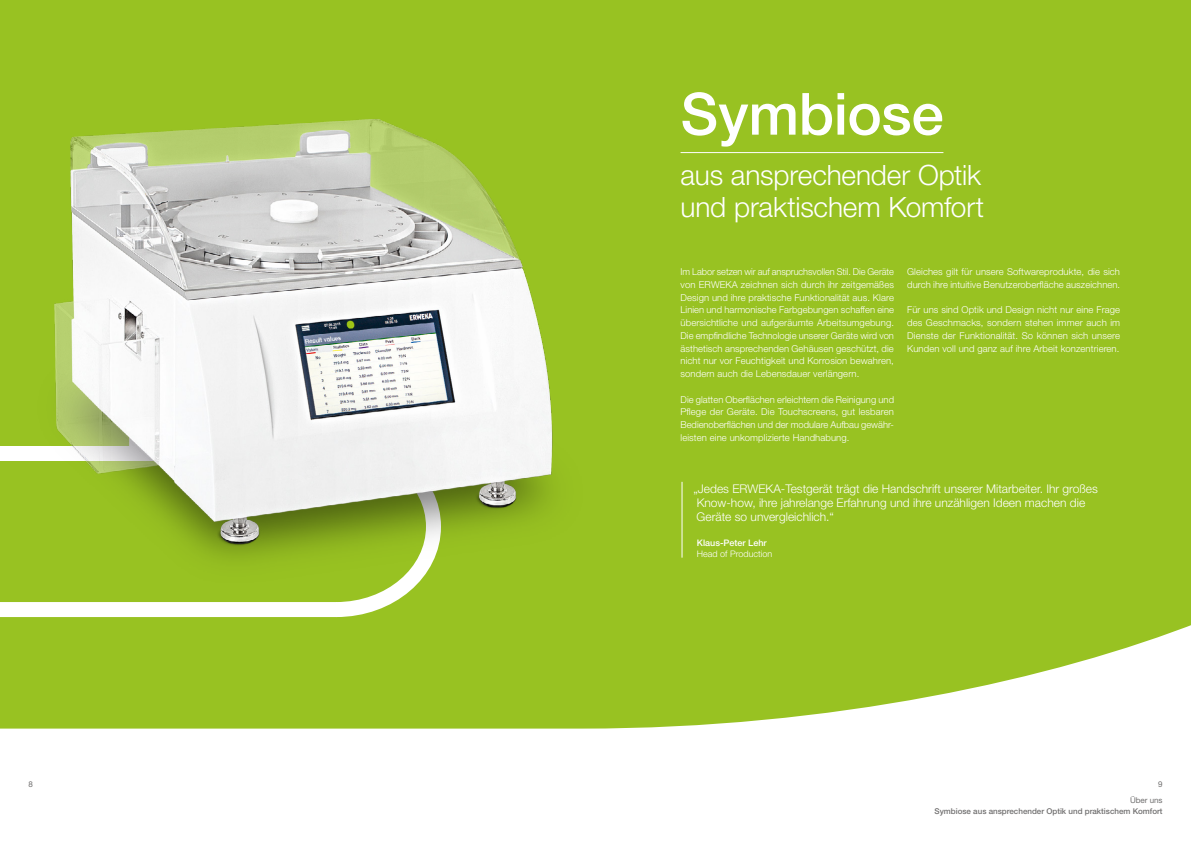
<style>
.page{position:relative;width:1191px;height:842px;background:#fff}
.page>*{position:absolute;margin:0;border:0;box-sizing:border-box;transform-origin:0 0}
.t1{font:500 58.2px "Helvetica Neue LT Std";letter-spacing:-.005em;color:#fff}
.t2{font:300 28px/32px "Helvetica Neue LT Std";letter-spacing:-.005em;color:#fff}
.t3{font:300 12px/14px "Helvetica Neue LT Std";color:#fff}
.t4{font:300 9.5px/12.8px "Helvetica Neue LT Std";letter-spacing:.01em;color:#fff;text-align:justify}
.t5{font:300 9px "Helvetica Neue LT Std";color:#fff}
.t6{font:500 9px "Helvetica Neue LT Std";color:#fff}
.t7{font:500 8px "Helvetica Neue LT Std";color:#706f6f}
.t8{font:8px/15.8px "Helvetica Neue LT Std";color:#706f6f;text-align:right}
</style>
<div class="page">
<div style="left:0;top:0;width:1191px;height:729px;background:#98c222"></div>
<svg style="left:321px;top:584px;width:127px;height:40px"></svg>
<div style="left:0;top:602px;width:337px;height:15px;background:#fff"></div>
<div style="left:0;top:446px;width:278px;height:15px;background:#fff"></div>
<hr style="left:681px;top:482px;width:1px;height:76px;background:#fff">
<img style="left:22px;top:103px;width:587px;height:481px">
<hr style="left:680px;top:152px;width:263px;height:1px;background:#fff">
<p class="t8" style="left:28px;top:776px;width:6px">8</p>
<h1 class="t1" style="left:680px;top:79px;width:265px">Symbiose</h1>
<h2 class="t2" style="left:680px;top:159px;width:305px">aus ansprechender Optik und praktischem Komfort</h2>
<p class="t4" style="left:680px;top:265px;width:215px">Im Labor setzen wir auf anspruchsvollen Stil. Die Geräte von ERWEKA zeichnen sich durch ihr zeitgemäßes Design und ihre praktische Funktionalität aus. Klare Linien und harmonische Farbgebungen schaffen eine übersichtliche und aufgeräumte Arbeitsumgebung.<br>Die empfindliche Technologie unserer Geräte wird von ästhetisch ansprechenden Gehäusen geschützt, die nicht nur vor Feuchtigkeit und Korrosion bewahren, sondern auch die Lebensdauer verlängern.</p>
<p class="t4" style="left:680px;top:393px;width:215px">Die glatten Oberflächen erleichtern die Reinigung und Pflege der Geräte. Die Touchscreens, gut lesbaren Bedienoberflächen und der modulare Aufbau gewähr&shy;leisten eine unkomplizierte Handhabung.</p>
<p class="t4" style="left:907px;top:265px;width:214px">Gleiches gilt für unsere Softwareprodukte, die sich durch ihre intuitive Benutzeroberfläche auszeichnen.</p>
<p class="t4" style="left:907px;top:303px;width:214px">Für uns sind Optik und Design nicht nur eine Frage des Geschmacks, sondern stehen immer auch im Dienste der Funktionalität. So können sich unsere Kunden voll und ganz auf ihre Arbeit konzentrieren.</p>
<p class="t3" style="left:693px;top:481px;width:406px">„Jedes ERWEKA-Testgerät trägt die Handschrift unserer Mitarbeiter. Ihr großes<br>Know-how, ihre jahrelange Erfahrung und ihre unzähligen Ideen machen die<br>Geräte so unvergleichlich.“</p>
<p class="t6" style="left:697px;top:537px;width:71px">Klaus-Peter Lehr</p>
<p class="t5" style="left:697px;top:548px;width:77px">Head of Production</p>
<p class="t8" style="left:1130px;top:776px;width:34px">9<br>Über uns</p>
<p class="t7" style="left:934px;top:806px;width:227px">Symbiose aus ansprechender Optik und praktischem Komfor</p>
<p class="t7" style="left:991px;top:806px;width:172px">Unser Maßstab Genauigkeit und Langlebigkeit</p>
</div>
